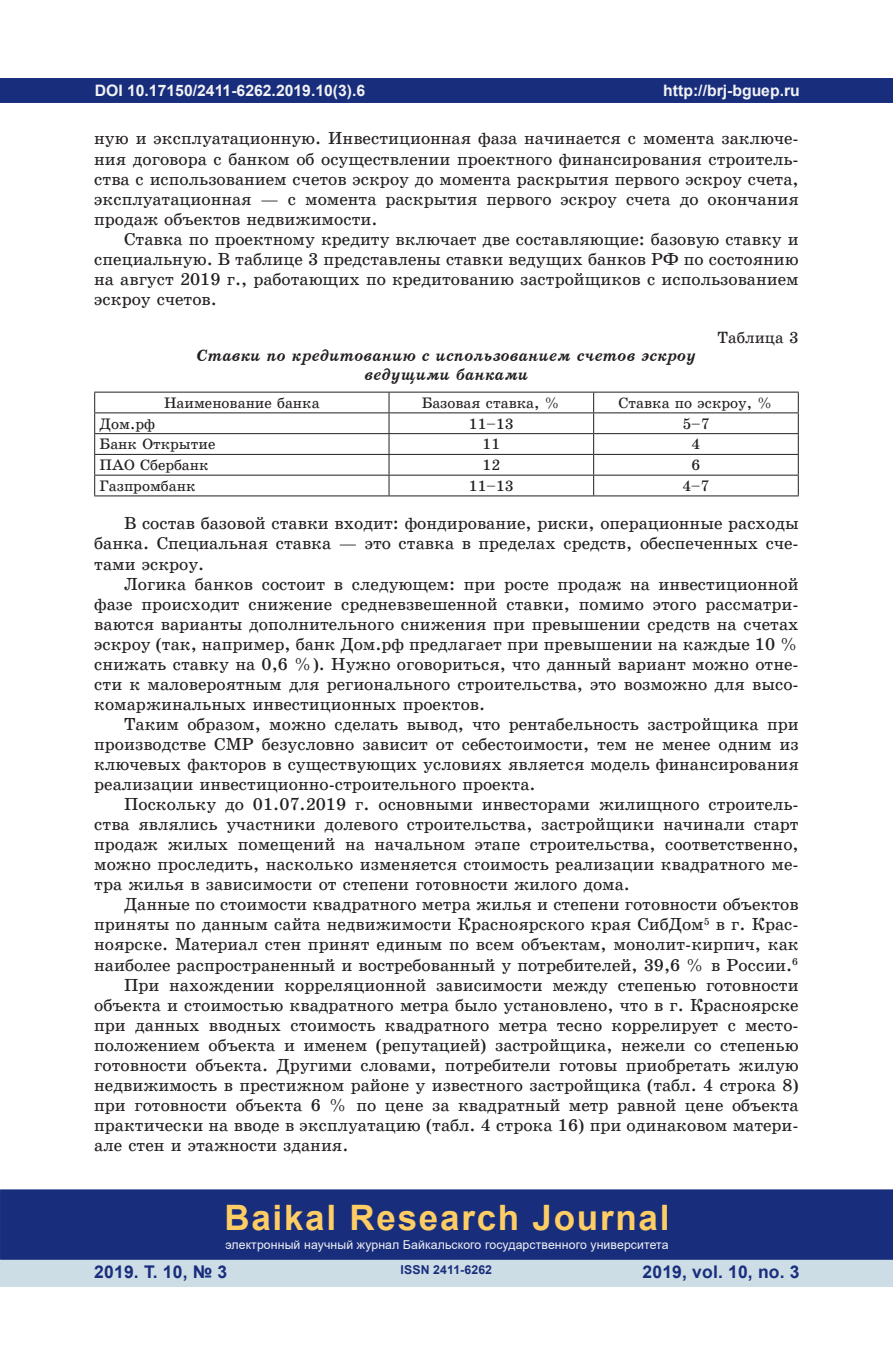
<style>
.page{position:relative;width:893px;height:1360px;background:#fff}
.page>*{position:absolute;margin:0;border:0;box-sizing:border-box;transform-origin:0 0}
.t1{font:700 35px "Arial";letter-spacing:.05em;color:#fecd64}
.t2{font:17.5px/20.1px "School Book C";color:#231f20;text-align:justify}
.t3{font:700 17.5px "Arial";letter-spacing:.01em;color:#182d7c}
.t4{font:italic 16.62px/18.4px "School Book C Bold";color:#231f20;text-align:center}
.t5{font:16.28px "School Book C";color:#231f20}
.t6{font:700 15.75px "Arial";color:#f2f3f4}
.t7{font:15.22px "School Book C";color:#231f20}
.t8{font:12.25px "Arial";letter-spacing:.01em;color:#f2f3f4}
.t9{font:700 12.25px "Arial";letter-spacing:.01em;color:#182d7c}
</style>
<div class="page">
<div style="left:0;top:78px;width:893px;height:25px;background:#182d7c"></div>
<div style="left:0;top:1258px;width:893px;height:28px;background:#cddde6"></div>
<div style="left:0;top:1189px;width:893px;height:70px;background:#182d7c;border:2px solid #182d7c"></div>
<hr style="left:94px;top:391px;width:295px;height:1px;background:#231f20">
<hr style="left:389px;top:391px;width:205px;height:1px;background:#231f20">
<hr style="left:594px;top:391px;width:205px;height:1px;background:#231f20">
<hr style="left:94px;top:412px;width:295px;height:1px;background:#231f20">
<hr style="left:389px;top:412px;width:205px;height:1px;background:#231f20">
<hr style="left:594px;top:412px;width:205px;height:1px;background:#231f20">
<hr style="left:94px;top:433px;width:295px;height:1px;background:#231f20">
<hr style="left:389px;top:433px;width:205px;height:1px;background:#231f20">
<hr style="left:594px;top:433px;width:205px;height:1px;background:#231f20">
<hr style="left:94px;top:454px;width:295px;height:1px;background:#231f20">
<hr style="left:389px;top:454px;width:205px;height:1px;background:#231f20">
<hr style="left:594px;top:454px;width:205px;height:1px;background:#231f20">
<hr style="left:94px;top:474px;width:295px;height:1px;background:#231f20">
<hr style="left:389px;top:474px;width:205px;height:1px;background:#231f20">
<hr style="left:594px;top:474px;width:205px;height:1px;background:#231f20">
<hr style="left:94px;top:495px;width:295px;height:1px;background:#231f20">
<hr style="left:389px;top:495px;width:205px;height:1px;background:#231f20">
<hr style="left:594px;top:495px;width:205px;height:1px;background:#231f20">
<svg style="left:94px;top:392px;width:1px;height:103px"></svg>
<svg style="left:389px;top:392px;width:1px;height:103px"></svg>
<svg style="left:593px;top:392px;width:1px;height:103px"></svg>
<svg style="left:798px;top:392px;width:1px;height:103px"></svg>
<p class="t6" style="left:95px;top:79px;width:272px">DOI 10.17150/2411-6262.2019.10(3).6</p>
<p class="t2" style="left:94px;top:129px;width:706px">ную и эксплуатационную. Инвестиционная фаза начинается с момента заключе&shy;ния договора с банком об осуществлении проектного финансирования строитель&shy;ства с использованием счетов эскроу до момента раскрытия первого эскроу счета, эксплуатационная — с момента раскрытия первого эскроу счета до окончания продаж объектов недвижимости.</p>
<p class="t2" style="left:94px;top:229px;width:706px;text-indent:30px">Ставка по проектному кредиту включает две составляющие: базовую ставку и специальную. В таблице 3 представлены ставки ведущих банков РФ по состоянию на август 2019 г., работающих по кредитованию застройщиков с использованием эскроу счетов.</p>
<p class="t5" style="left:717px;top:329px;width:83px">Таблица 3</p>
<p class="t4" style="left:197px;top:347px;width:501px">Ставки по кредитованию с использованием счетов эскроу ведущими банками</p>
<p class="t7" style="left:164px;top:394px;width:157px">Наименование банка</p>
<p class="t7" style="left:422px;top:394px;width:141px">Базовая ставка, %</p>
<p class="t7" style="left:618px;top:394px;width:156px">Ставка по эскроу, %</p>
<p class="t7" style="left:100px;top:415px;width:57px">Дом.рф</p>
<p class="t7" style="left:469px;top:415px;width:46px">11–13</p>
<p class="t7" style="left:682px;top:415px;width:29px">5–7</p>
<p class="t7" style="left:100px;top:436px;width:117px">Банк Открытие</p>
<p class="t7" style="left:482px;top:436px;width:19px">11</p>
<p class="t7" style="left:692px;top:436px;width:10px">4</p>
<p class="t7" style="left:100px;top:457px;width:110px">ПАО Сбербанк</p>
<p class="t7" style="left:482px;top:457px;width:19px">12</p>
<p class="t7" style="left:691px;top:457px;width:10px">6</p>
<p class="t7" style="left:100px;top:477px;width:97px">Газпромбанк</p>
<p class="t7" style="left:469px;top:477px;width:46px">11–13</p>
<p class="t7" style="left:682px;top:477px;width:29px">4–7</p>
<p class="t2" style="left:94px;top:513px;width:706px;text-indent:30px">В состав базовой ставки входит: фондирование, риски, операционные расходы банка. Специальная ставка — это ставка в пределах средств, обеспеченных сче&shy;тами эскроу.</p>
<p class="t2" style="left:94px;top:573px;width:706px;text-indent:30px">Логика банков состоит в следующем: при росте продаж на инвестиционной фазе происходит снижение средневзвешенной ставки, помимо этого рассматри&shy;ваются варианты дополнительного снижения при превышении средств на счетах эскроу (так, например, банк Дом.рф предлагает при превышении на каждые 10 % снижать ставку на 0,6 %). Нужно оговориться, что данный вариант можно отне&shy;сти к маловероятным для регионального строительства, это возможно для высо&shy;комаржинальных инвестиционных проектов.</p>
<p class="t2" style="left:94px;top:714px;width:706px;text-indent:30px">Таким образом, можно сделать вывод, что рентабельность застройщика при производстве СМР безусловно зависит от себестоимости, тем не менее одним из ключевых факторов в существующих условиях является модель финансирования реализации инвестиционно-строительного проекта.</p>
<p class="t2" style="left:94px;top:794px;width:706px;text-indent:30px">Поскольку до 01.07.2019 г. основными инвесторами жилищного строитель&shy;ства являлись участники долевого строительства, застройщики начинали старт продаж жилых помещений на начальном этапе строительства, соответственно, можно проследить, насколько изменяется стоимость реализации квадратного ме&shy;тра жилья в зависимости от степени готовности жилого дома.</p>
<p class="t2" style="left:124px;top:894px;width:676px">Данные по стоимости квадратного метра жилья и степени готовности объектов</p>
<p class="t2" style="left:94px;top:914px;width:706px">приняты по данным сайта недвижимости Красноярского края СибДом<sup>5</sup> в г. Крас-</p>
<p class="t2" style="left:94px;top:934px;width:706px">ноярске. Материал стен принят единым по всем объектам, монолит-кирпич, как</p>
<p class="t2" style="left:94px;top:954px;width:705px">наиболее распространенный и востребованный у потребителей, 39,6 % в России.<sup>6</sup></p>
<p class="t2" style="left:124px;top:974px;width:676px">При нахождении корреляционной зависимости между степенью готовности</p>
<p class="t2" style="left:94px;top:994px;width:706px">объекта и стоимостью квадратного метра было установлено, что в г. Красноярске</p>
<p class="t2" style="left:94px;top:1014px;width:706px">при данных вводных стоимость квадратного метра тесно коррелирует с место-</p>
<p class="t2" style="left:94px;top:1034px;width:706px">положением объекта и именем (репутацией) застройщика, нежели со степенью</p>
<p class="t2" style="left:94px;top:1054px;width:706px">готовности объекта. Другими словами, потребители готовы приобретать жилую</p>
<p class="t2" style="left:94px;top:1074px;width:706px">недвижимость в престижном районе у известного застройщика (табл. 4 строка 8)</p>
<p class="t2" style="left:94px;top:1094px;width:706px">при готовности объекта 6 % по цене за квадратный метр равной цене объекта</p>
<p class="t2" style="left:94px;top:1115px;width:706px">практически на вводе в эксплуатацию (табл. 4 строка 16) при одинаковом матери-</p>
<p class="t2" style="left:94px;top:1135px;width:256px">але стен и этажности здания.</p>
<p class="t6" style="left:663px;top:79px;width:138px">http://brj-bguep.ru</p>
<p class="t6" style="left:357px;top:79px;width:10px">5</p>
<h1 class="t1" style="left:224px;top:1192px;width:447px">Baikal Research Journal</h1>
<p class="t8" style="left:225px;top:1236px;width:445px">электронный научный журнал Байкальского государственного университета</p>
<p class="t3" style="left:94px;top:1259px;width:135px">2019. Т. 10, № 3</p>
<p class="t9" style="left:401px;top:1261px;width:93px">ISSN 2411-6262</p>
<p class="t3" style="left:643px;top:1259px;width:159px">2019, vol. 10, no. 3</p>
</div>
